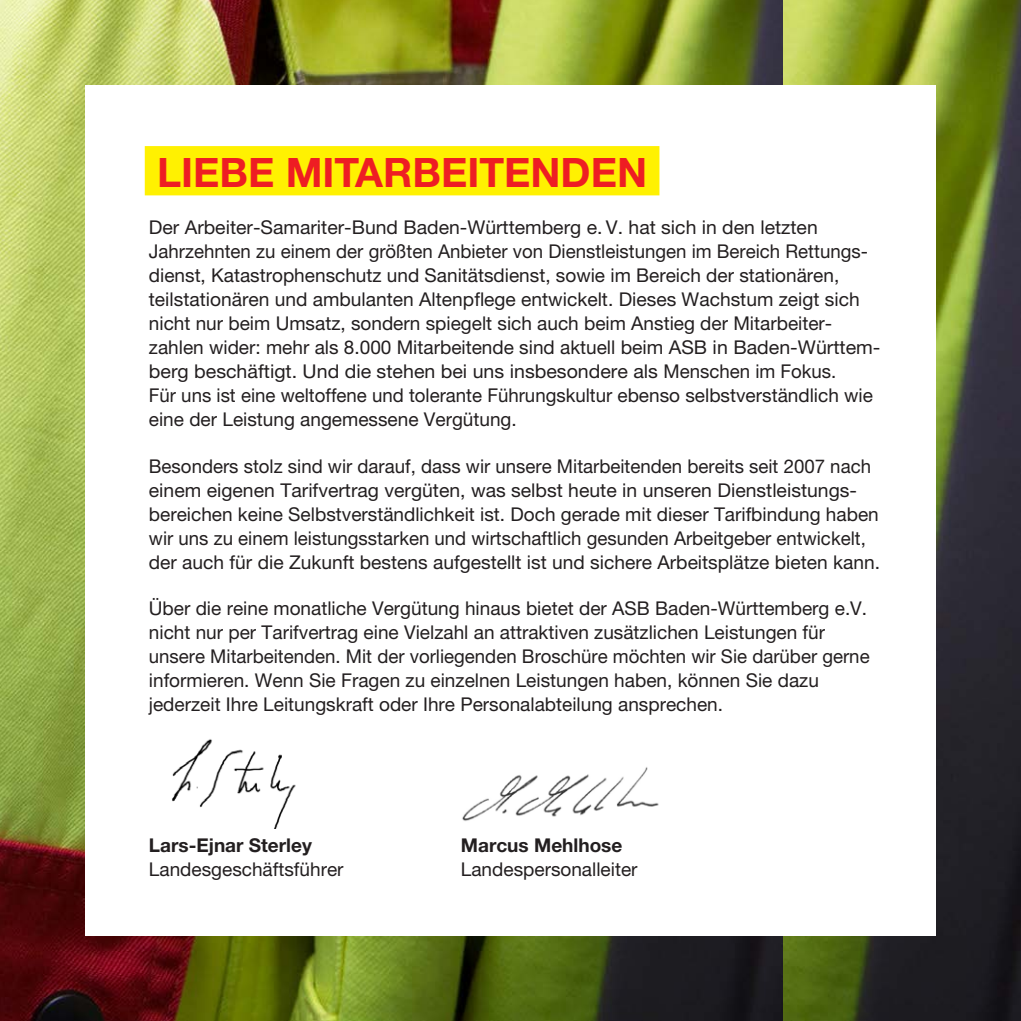
<style>
.page{position:relative;width:1021px;height:1021px;background:#fff}
.page>*{position:absolute;margin:0;border:0;box-sizing:border-box;transform-origin:0 0}
.t1{font:700 40.6px "Helvetica Neue LT Pro";color:#ee1d23}
.t2{font:19px/24px "Helvetica Neue LT Pro";color:#231f20}
.t3{font:700 19px "Helvetica Neue LT Pro";color:#231f20}
</style>
<div class="page">
<img style="left:782px;top:0;width:238px;height:1020px">
<img style="left:0;top:0;width:782px;height:1020px">
<div style="left:85px;top:85px;width:850px;height:850px;background:#fff"></div>
<div style="left:145px;top:146px;width:514px;height:49px;background:#fff101"></div>
<img style="left:172px;top:739px;width:124px;height:89px">
<img style="left:462px;top:767px;width:197px;height:54px">
<h1 class="t1" style="left:157px;top:147px;width:491px">LIEBE MITARBEITENDEN</h1>
<p class="t2" style="left:149px;top:215px;width:733px">Der Arbeiter-Samariter-Bund Baden-Württemberg e. V. hat sich in den letzten Jahrzehnten zu einem der größten Anbieter von Dienstleistungen im Bereich Rettungs&shy;dienst, Katastrophenschutz und Sanitätsdienst, sowie im Bereich der stationären, teilstationären und ambulanten Altenpflege entwickelt. Dieses Wachstum zeigt sich nicht nur beim Umsatz, sondern spiegelt sich auch beim Anstieg der Mitarbeiter&shy;zahlen wider: mehr als 8.000 Mitarbeitende sind aktuell beim ASB in Baden-Württem&shy;berg beschäftigt. Und die stehen bei uns insbesondere als Menschen im Fokus.<br>Für uns ist eine weltoffene und tolerante Führungskultur ebenso selbstverständlich wie eine der Leistung angemessene Vergütung.</p>
<p class="t2" style="left:149px;top:453px;width:732px">Besonders stolz sind wir darauf, dass wir unsere Mitarbeitenden bereits seit 2007 nach einem eigenen Tarifvertrag vergüten, was selbst heute in unseren Dienstleistungs&shy;bereichen keine Selbstverständlichkeit ist. Doch gerade mit dieser Tarifbindung haben wir uns zu einem leistungsstarken und wirtschaftlich gesunden Arbeitgeber entwickelt, der auch für die Zukunft bestens aufgestellt ist und sichere Arbeitsplätze bieten kann.</p>
<p class="t2" style="left:149px;top:596px;width:722px">Über die reine monatliche Vergütung hinaus bietet der ASB Baden-Württemberg e.V. nicht nur per Tarifvertrag eine Vielzahl an attraktiven zusätzlichen Leistungen für unsere Mitarbeitenden. Mit der vorliegenden Broschüre möchten wir Sie darüber gerne informieren. Wenn Sie Fragen zu einzelnen Leistungen haben, können Sie dazu jederzeit Ihre Leitungskraft oder Ihre Personalabteilung ansprechen.</p>
<p class="t3" style="left:149px;top:833px;width:164px">Lars-Ejnar Sterley</p>
<p class="t3" style="left:461px;top:833px;width:163px">Marcus Mehlhose</p>
<p class="t2" style="left:149px;top:856px;width:196px">Landesgeschäftsführer</p>
<p class="t2" style="left:461px;top:856px;width:178px">Landespersonalleiter</p>
</div>
